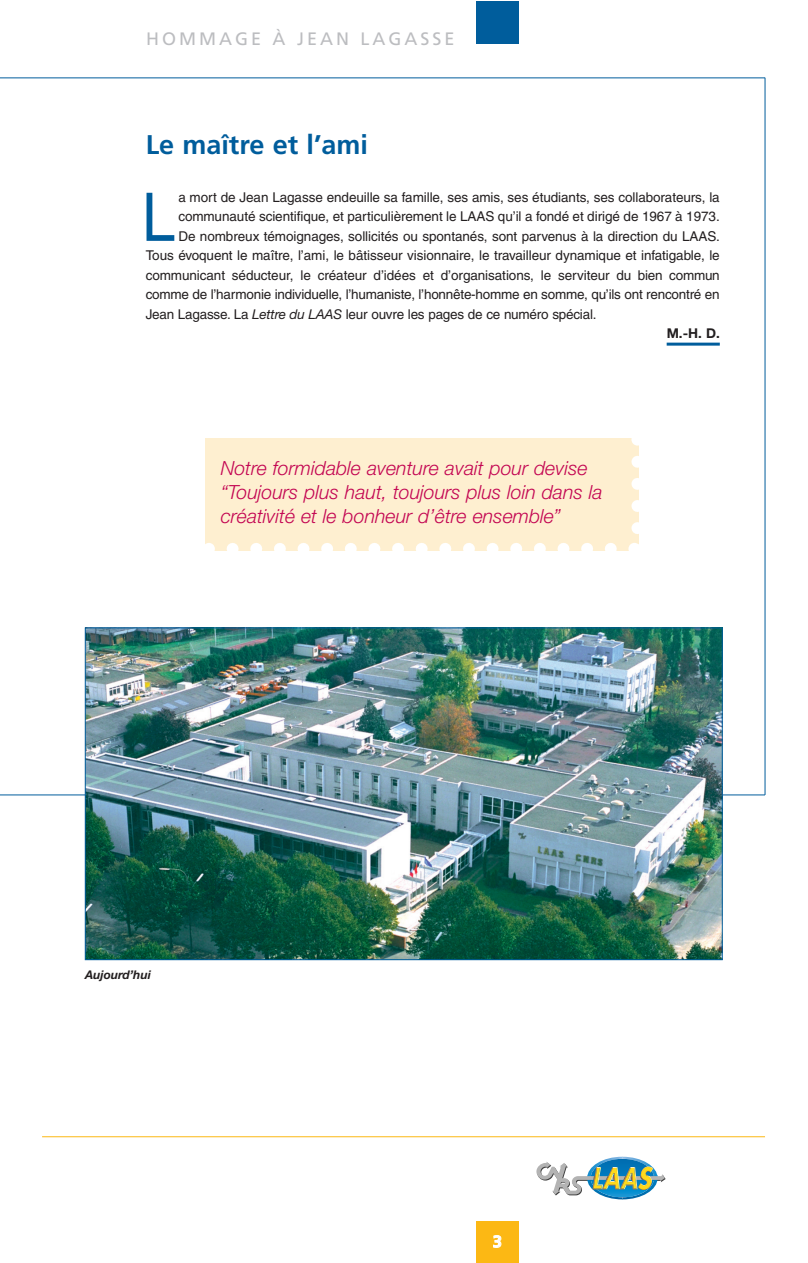
<style>
.page{position:relative;width:808px;height:1263px;background:#fff}
.page>*{position:absolute;margin:0;border:0;box-sizing:border-box;transform-origin:0 0}
.t1{font:66.9px "Helvetica";color:#005d9c;scale:.9 1}
.t2{font:700 27px "Frutiger";color:#005d9c}
.t3{font:italic 300 19.5px/24px "Helvetica Neue";color:#c30552}
.t4{font:18px "Frutiger";letter-spacing:.165em;color:#bcbdc0}
.t5{font:700 16.5px "Frutiger";color:#fff}
.t6{font:13.5px "Helvetica";letter-spacing:-.005em;color:#231f20}
.t7{font:700 13.5px "Helvetica Neue";color:#231f20}
.t8{font:italic 700 12px "Helvetica Neue";color:#231f20}
.s1{font-family:"Helvetica Neue";font-style:italic}
</style>
<div class="page">
<hr style="left:0;top:795px;width:765px;height:1px;background:#005d9c">
<hr style="left:667px;top:343px;width:53px;height:3px;background:#005d9c">
<img style="left:87px;top:630px;width:633px;height:328px">
<div style="left:476px;top:1222px;width:42px;height:41px;background:#fcb814"></div>
<div style="left:476px;top:1px;width:42px;height:43px;background:#005d9c"></div>
<hr style="left:0;top:78px;width:765px;height:1px;background:#005d9c">
<hr style="left:765px;top:78px;width:1px;height:717px;background:#005d9c">
<div style="left:205px;top:438px;width:434px;height:113px;background:#feefd0"></div>
<svg style="left:205px;top:543px;width:412px;height:8px"></svg>
<svg style="left:628px;top:438px;width:11px;height:113px"></svg>
<hr style="left:42px;top:1136px;width:723px;height:1px;background:#fcb814">
<img style="left:536px;top:1157px;width:130px;height:42px">
<h3 class="t4" style="left:146px;top:31px;width:310px">HOMMAGE À JEAN LAGASSE</h3>
<h2 class="t2" style="left:146px;top:134px;width:224px">Le maître et l’ami</h2>
<h1 class="t1" style="left:142px;top:193px;width:39px">L</h1>
<p class="t6" style="left:178px;top:192px;width:543px">a mort de Jean Lagasse endeuille sa famille, ses amis, ses étudiants, ses collaborateurs, la</p>
<p class="t6" style="left:178px;top:212px;width:543px">communauté scientifique, et particulièrement le LAAS qu’il a fondé et dirigé de 1967 à 1973.</p>
<p class="t6" style="left:178px;top:231px;width:543px">De nombreux témoignages, sollicités ou spontanés, sont parvenus à la direction du LAAS.</p>
<p class="t6" style="left:146px;top:251px;width:575px">Tous évoquent le maître, l’ami, le bâtisseur visionnaire, le travailleur dynamique et infatigable, le</p>
<p class="t6" style="left:146px;top:270px;width:576px">communicant séducteur, le créateur d’idées et d’organisations, le serviteur du bien commun</p>
<p class="t6" style="left:146px;top:290px;width:575px">comme de l’harmonie individuelle, l’humaniste, l’honnête-homme en somme, qu’ils ont rencontré en</p>
<p class="t6" style="left:146px;top:309px;width:452px">Jean Lagasse. La <span class="s1">Lettre du LAAS</span> leur ouvre les pages de ce numéro spécial.</p>
<p class="t7" style="left:667px;top:329px;width:55px">M.-H. D.</p>
<h3 class="t3" style="left:221px;top:458px;width:383px">Notre formidable aventure avait pour devise “Toujours plus haut, toujours plus loin dans la créativité et le bonheur d’être ensemble”</h3>
<p class="t8" style="left:85px;top:970px;width:67px">Aujourd’hui</p>
<p class="t5" style="left:493px;top:1235px;width:11px">3</p>
</div>
